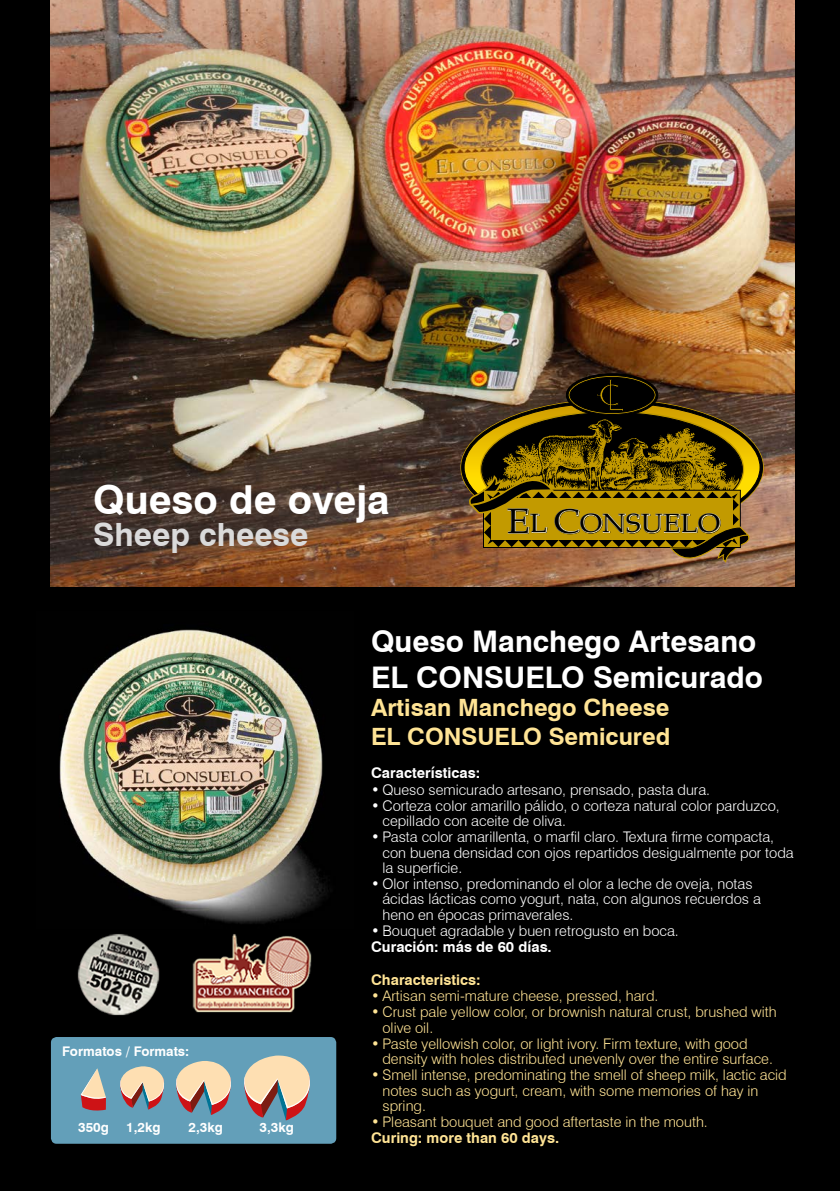
<style>
.page{position:relative;width:840px;height:1191px;background:#fff}
.page>*{position:absolute;margin:0;border:0;box-sizing:border-box;transform-origin:0 0}
.t1{font:700 40px "Swiss 721 BT";color:#fff}
.t2{font:700 32px "Swiss 721 BT";color:#dadada}
.t3{font:700 29.8px/35.8px "Swiss 721 BT";color:#fff}
.t4{font:26px "Palatino";color:#000;scale:1.1 1}
.t5{font:700 23.8px/28.6px "Swiss 721 BT";color:#ffe495}
.t6{font:300 14.6px/15.2px "Swiss 721 BT";color:#fff}
.t7{font:300 14.6px/15.2px "Swiss 721 BT";color:#ffe495}
.t8{font:700 14.6px "Swiss 721 BT";color:#ffe495}
.t9{font:700 14.6px "Swiss 721 BT";color:#fff}
.t10{font:700 13.2px "Swiss 721 BT";color:#fff}
.s1{font-size:34.6px}
.s2{font-size:33.6px}
</style>
<div class="page">
<div style="left:0;top:0;width:839px;height:1191px;background:#000"></div>
<img style="left:51px;top:0;width:743px;height:587px">
<img style="left:464px;top:375px;width:295px;height:188px">
<div style="left:51px;top:1037px;width:285px;height:106px;background:#639fb9;border-radius:6px"></div>
<img style="left:77px;top:934px;width:235px;height:82px">
<svg style="left:81px;top:1068px;width:25px;height:43px"></svg>
<svg style="left:176px;top:1055px;width:134px;height:65px"></svg>
<svg style="left:120px;top:1066px;width:45px;height:43px"></svg>
<img style="left:59px;top:629px;width:269px;height:295px">
<h1 class="t1" style="left:93px;top:475px;width:298px">Queso de oveja</h1>
<h2 class="t2" style="left:93px;top:515px;width:216px">Sheep cheese</h2>
<h3 class="t4" style="left:507px;top:502px;width:196px"><span class="s1">E</span>L <span class="s2">C</span>ONSUELO</h3>
<p class="t10" style="left:62px;top:1043px;width:128px">Formatos / Formats:</p>
<p class="t10" style="left:78px;top:1119px;width:32px">350g</p>
<p class="t10" style="left:126px;top:1119px;width:36px">1,2kg</p>
<p class="t10" style="left:188px;top:1119px;width:36px">2,3kg</p>
<p class="t10" style="left:259px;top:1119px;width:36px">3,3kg</p>
<h3 class="t3" style="left:371px;top:623px;width:393px">Queso Manchego Artesano<br>EL CONSUELO Semicurado</h3>
<h3 class="t5" style="left:371px;top:693px;width:300px">Artisan Manchego Cheese<br>EL CONSUELO Semicured</h3>
<p class="t9" style="left:371px;top:764px;width:110px">Características:</p>
<p class="t6" style="left:371px;top:782px;width:340px">• Queso semicurado artesano, prensado, pasta dura.</p>
<p class="t6" style="left:382px;top:798px;width:398px;text-indent:-11px">• Corteza color amarillo pálido, o corteza natural color parduzco, cepillado con aceite de oliva.</p>
<p class="t6" style="left:382px;top:829px;width:412px;text-indent:-11px">• Pasta color amarillenta, o marfil claro. Textura firme compacta, con buena densidad con ojos repartidos desigualmente por toda la superficie.</p>
<p class="t6" style="left:382px;top:876px;width:379px;text-indent:-11px">• Olor intenso, predominando el olor a leche de oveja, notas ácidas lácticas como yogurt, nata, con algunos recuerdos a heno en épocas primaverales.</p>
<p class="t6" style="left:371px;top:923px;width:309px">• Bouquet agradable y buen retrogusto en boca.</p>
<p class="t9" style="left:371px;top:938px;width:182px">Curación: más de 60 días.</p>
<p class="t8" style="left:371px;top:970px;width:111px">Characteristics:</p>
<p class="t7" style="left:371px;top:988px;width:289px">• Artisan semi-mature cheese, pressed, hard.</p>
<p class="t7" style="left:382px;top:1004px;width:395px;text-indent:-11px">• Crust pale yellow color, or brownish natural crust, brushed with olive oil.</p>
<p class="t7" style="left:382px;top:1036px;width:392px;text-indent:-11px">• Paste yellowish color, or light ivory. Firm texture, with good density with holes distributed unevenly over the entire surface.</p>
<p class="t7" style="left:382px;top:1067px;width:405px;text-indent:-11px">• Smell intense, predominating the smell of sheep milk, lactic acid notes such as yogurt, cream, with some memories of hay in spring.</p>
<p class="t7" style="left:371px;top:1114px;width:338px">• Pleasant bouquet and good aftertaste in the mouth.</p>
<p class="t8" style="left:371px;top:1129px;width:189px">Curing: more than 60 days.</p>
</div>
